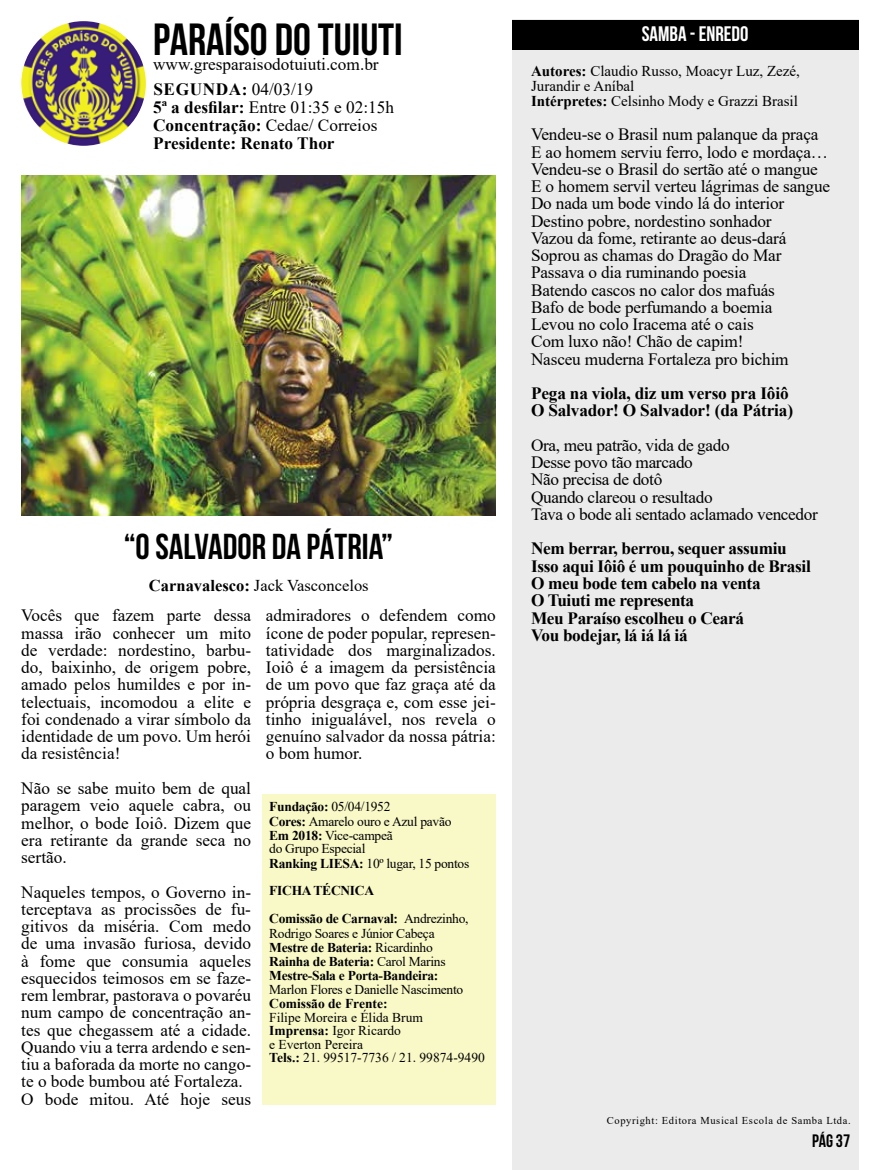
<style>
.page{position:relative;width:872px;height:1170px;background:#fff}
.page>*{position:absolute;margin:0;border:0;box-sizing:border-box;transform-origin:0 0}
.t1{font:700 45px "Bebas Neue";color:#000}
.t2{font:700 36px "Bebas Neue";color:#000}
.t3{font:700 21px "Bebas Neue";color:#fff}
.t4{font:700 18px "Bebas Neue";color:#000}
.t5{font:17.25px/17.2px "Times New Roman";letter-spacing:-.01em;color:#000}
.t6{font:700 17.25px/17.2px "Times New Roman";letter-spacing:-.02em;color:#000}
.t7{font:700 17.25px/18px "Times New Roman";color:#000}
.t8{font:16.5px "Times New Roman";color:#000}
.t9{font:15px/15px "Times New Roman";color:#000}
.t10{font:700 13.5px/14.2px "Times New Roman";letter-spacing:-.02em;color:#000}
.t11{font:13.5px/14.1px "Times New Roman";letter-spacing:-.02em;color:#000}
.t12{font:13.5px/13.5px "Times New Roman";color:#000}
.t13{font:700 13.5px "Times New Roman";color:#000}
.t14{font:10.5px "Times New Roman";letter-spacing:.06em;color:#000}
.s1{font-weight:400}
.s2{font-weight:700}
</style>
<div class="page">
<div style="left:512px;top:20px;width:347px;height:1149px;background:#ebebeb"></div>
<div style="left:512px;top:20px;width:347px;height:29px;background:#000"></div>
<div style="left:262px;top:794px;width:234px;height:311px;background:#f9f8c7"></div>
<img style="left:21px;top:175px;width:475px;height:341px">
<img style="left:21px;top:21px;width:125px;height:125px;border-radius:62px">
<h1 class="t1" style="left:153px;top:15px;width:248px">PARAÍSO DO TUIUTI</h1>
<p class="t7" style="left:153px;top:80px;width:242px">SEGUNDA: <span class="s1">04/03/19<br></span>5ª a desfilar: <span class="s1">Entre 01:35 e 02:15h<br></span>Concentração: <span class="s1">Cedae/ Correios<br></span>Presidente: Renato Thor</p>
<p class="t5" style="left:153px;top:55px;width:227px">www.gresparaisodotuiuti.com.br</p>
<h2 class="t2" style="left:124px;top:527px;width:271px">“O SALVADOR DA PÁTRIA”</h2>
<p class="t8" style="left:149px;top:574px;width:221px"><span class="s2">Carnavalesco:</span> Jack Vasconcelos</p>
<p class="t5" style="left:21px;top:606px;width:231px;text-align:justify">Vocês que fazem parte dessa massa irão conhecer um mito de verdade: nordestino, barbu&shy;do, baixinho, de origem pobre, amado pelos humildes e por in&shy;telectuais, incomodou a elite e foi condenado a virar símbolo da identidade de um povo. Um herói da resistência!</p>
<p class="t5" style="left:21px;top:779px;width:231px;text-align:justify">Não se sabe muito bem de qual paragem veio aquele cabra, ou melhor, o bode Ioiô. Dizem que era retirante da grande seca no sertão.</p>
<p class="t5" style="left:21px;top:882px;width:231px">Naqueles tempos, o Governo in&shy;terceptava as procissões de fu&shy;gitivos da miséria. Com medo de uma invasão furiosa, devido à fome que consumia aqueles esquecidos teimosos em se faze&shy;rem lembrar, pastorava o povaréu num campo de concentração an&shy;tes que chegassem até a cidade.<br>Quando viu a terra ardendo e sen&shy;tiu a baforada da morte no cango&shy;te o bode bumbou até Fortaleza.<br>O bode mitou. Até hoje seus</p>
<p class="t5" style="left:266px;top:606px;width:231px;text-align:justify">admiradores o defendem como ícone de poder popular, represen&shy;tatividade dos marginalizados.<br>Ioiô é a imagem da persistência de um povo que faz graça até da própria desgraça e, com esse jei&shy;tinho inigualável, nos revela o genuíno salvador da nossa pátria: o bom humor.</p>
<p class="t11" style="left:269px;top:799px;width:201px"><span class="s2">Fundação:</span> 05/04/1952<br><span class="s2">Cores:</span> Amarelo ouro e Azul pavão<br><span class="s2">Em 2018:</span> Vice-campeã<br>do Grupo Especial<br><span class="s2">Ranking LIESA:</span> 10º lugar, 15 pontos</p>
<p class="t10" style="left:269px;top:876px;width:201px;line-height:27.8px">FICHA TÉCNICA<br>Comissão de Carnaval: <span class="s1">Andrezinho,</span></p>
<p class="t10" style="left:269px;top:925px;width:178px"><span class="s1">Rodrigo Soares e Júnior Cabeça<br></span>Mestre de Bateria: <span class="s1">Ricardinho<br></span>Rainha de Bateria: <span class="s1">Carol Marins<br></span>Mestre-Sala e Porta-Bandeira:</p>
<p class="t11" style="left:269px;top:981px;width:196px">Marlon Flores e Danielle Nascimento</p>
<p class="t13" style="left:269px;top:993px;width:120px">Comissão de Frente:</p>
<p class="t12" style="left:269px;top:1009px;width:217px">Filipe Moreira e Élida Brum<br><span class="s2">Imprensa:</span> Igor Ricardo<br>e Everton Pereira<br><span class="s2">Tels.:</span> 21. 99517-7736 / 21. 99874-9490</p>
<p class="t3" style="left:641px;top:22px;width:10px">SAMBA</p>
<p class="t3" style="left:690px;top:22px;width:59px">- ENREDO</p>
<p class="t9" style="left:531px;top:63px;width:270px"><span class="s2">Autores:</span> Claudio Russo, Moacyr Luz, Zezé,<br>Jurandir e Aníbal<br><span class="s2">Intérpretes:</span> Celsinho Mody e Grazzi Brasil</p>
<p class="t5" style="left:531px;top:125px;width:301px">Vendeu-se o Brasil num palanque da praça E ao homem serviu ferro, lodo e mordaça… Vendeu-se o Brasil do sertão até o mangue E o homem servil verteu lágrimas de sangue Do nada um bode vindo lá do interior Destino pobre, nordestino sonhador<br>Vazou da fome, retirante ao deus-dará Soprou as chamas do Dragão do Mar Passava o dia ruminando poesia<br>Batendo cascos no calor dos mafuás<br>Bafo de bode perfumando a boemia<br>Levou no colo Iracema até o cais<br>Com luxo não! Chão de capim!<br>Nasceu muderna Fortaleza pro bichim</p>
<p class="t6" style="left:531px;top:384px;width:263px">Pega na viola, diz um verso pra Iôiô<br>O Salvador! O Salvador! (da Pátria)</p>
<p class="t5" style="left:531px;top:436px;width:288px">Ora, meu patrão, vida de gado<br>Desse povo tão marcado<br>Não precisa de dotô<br>Quando clareou o resultado<br>Tava o bode ali sentado aclamado vencedor</p>
<p class="t6" style="left:531px;top:539px;width:281px">Nem berrar, berrou, sequer assumiu<br>Isso aqui Iôiô é um pouquinho de Brasil<br>O meu bode tem cabelo na venta<br>O Tuiuti me representa<br>Meu Paraíso escolheu o Ceará<br>Vou bodejar, lá iá lá iá</p>
<p class="t14" style="left:607px;top:1112px;width:245px">Copyright: Editora Musical Escola de Samba Ltda.</p>
<p class="t4" style="left:812px;top:1130px;width:40px">PÁG 37</p>
</div>
